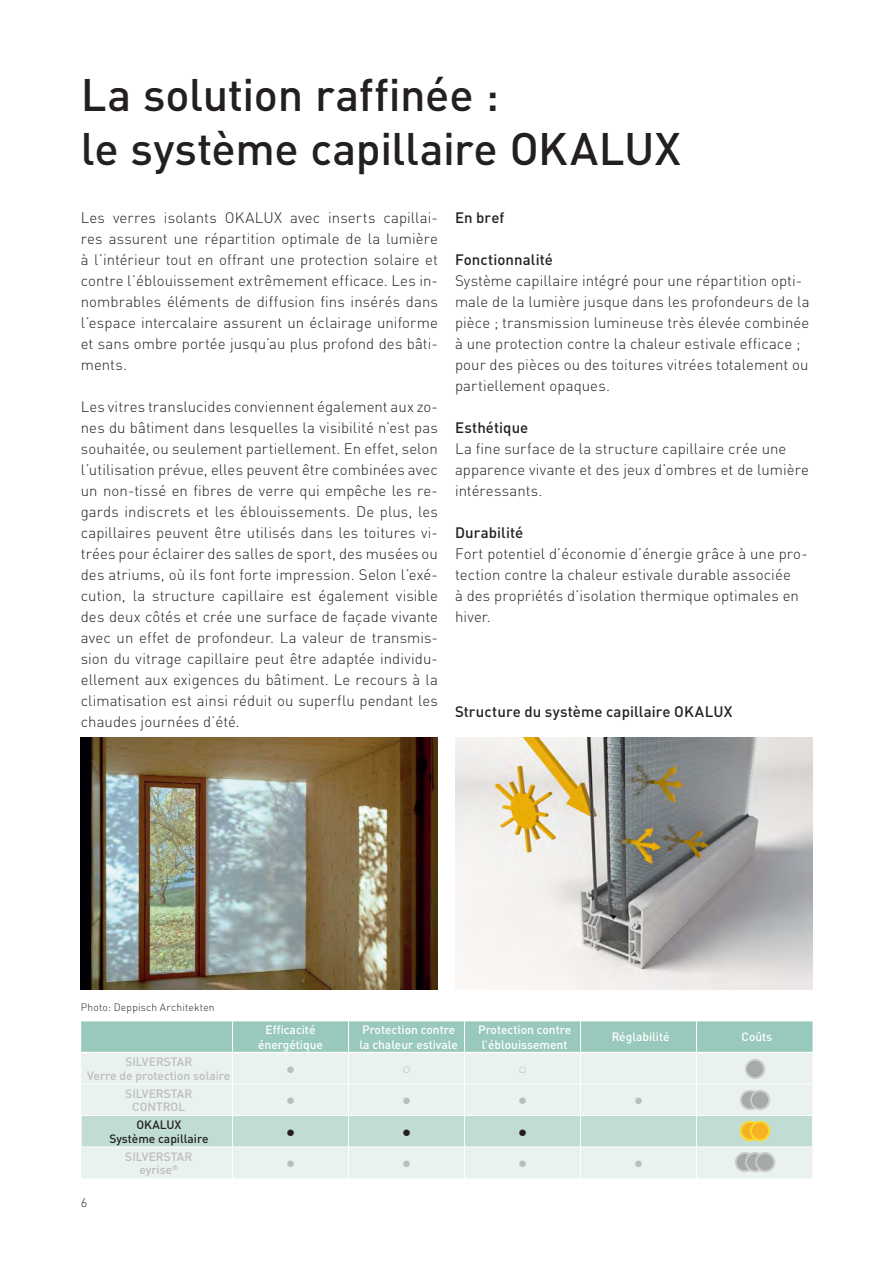
<style>
.page{position:relative;width:893px;height:1263px;background:#fff}
.page>*{position:absolute;margin:0;border:0;box-sizing:border-box;transform-origin:0 0}
.t1{font:500 45px/54px "DIN Pro";letter-spacing:-.01em;color:#231f20}
.t2{font:300 15px/21px "DIN Pro";letter-spacing:.005em;color:#231f20}
.t3{font:500 15px "DIN Pro";letter-spacing:.005em;color:#231f20}
.t4{font:15px "Arial";color:#bcbdc0}
.t5{font:15px "Arial";color:#231f20}
.t6{font:300 12.75px "DIN Pro";color:#231f20}
.t7{font:500 12px/15px "DIN Pro";color:#fff;text-align:center}
.t8{font:500 12px/13.5px "DIN Pro";color:#bcbdc0;text-align:center}
.t9{font:500 12px/13.5px "DIN Pro";color:#231f20;text-align:center}
.t10{font:300 10.5px "DIN Pro";letter-spacing:.02em;color:#231f20}
</style>
<div class="page">
<img style="left:81px;top:738px;width:357px;height:252px">
<div style="left:81px;top:1021px;width:732px;height:31px;background:#99c9bc"></div>
<div style="left:81px;top:1053px;width:732px;height:125px;background:#e9f2ef"></div>
<div style="left:82px;top:1116px;width:730px;height:30px;background:#c0dcd3"></div>
<hr style="left:81px;top:1115px;width:152px;height:1px;background:#fff">
<hr style="left:233px;top:1115px;width:116px;height:1px;background:#fff">
<hr style="left:349px;top:1115px;width:116px;height:1px;background:#fff">
<hr style="left:465px;top:1115px;width:116px;height:1px;background:#fff">
<hr style="left:581px;top:1115px;width:116px;height:1px;background:#fff">
<hr style="left:697px;top:1115px;width:116px;height:1px;background:#fff">
<hr style="left:81px;top:1146px;width:152px;height:1px;background:#fff">
<hr style="left:233px;top:1146px;width:116px;height:1px;background:#fff">
<hr style="left:349px;top:1146px;width:116px;height:1px;background:#fff">
<hr style="left:465px;top:1146px;width:116px;height:1px;background:#fff">
<hr style="left:581px;top:1146px;width:116px;height:1px;background:#fff">
<hr style="left:697px;top:1146px;width:116px;height:1px;background:#fff">
<hr style="left:81px;top:1116px;width:1px;height:30px;background:#fff">
<hr style="left:580px;top:1116px;width:1px;height:30px;background:#fff">
<hr style="left:696px;top:1116px;width:1px;height:30px;background:#fff">
<hr style="left:812px;top:1116px;width:1px;height:30px;background:#fff">
<hr style="left:232px;top:1116px;width:1px;height:30px;background:#fff">
<hr style="left:348px;top:1116px;width:1px;height:30px;background:#fff">
<hr style="left:464px;top:1116px;width:1px;height:30px;background:#fff">
<hr style="left:232px;top:1021px;width:1px;height:31px;background:#fff">
<hr style="left:348px;top:1021px;width:1px;height:31px;background:#fff">
<hr style="left:464px;top:1021px;width:1px;height:31px;background:#fff">
<hr style="left:580px;top:1021px;width:1px;height:31px;background:#fff">
<hr style="left:696px;top:1021px;width:1px;height:31px;background:#fff">
<hr style="left:348px;top:1053px;width:1px;height:30px;background:#fff">
<hr style="left:464px;top:1053px;width:1px;height:30px;background:#fff">
<hr style="left:348px;top:1084px;width:1px;height:31px;background:#fff">
<hr style="left:464px;top:1084px;width:1px;height:31px;background:#fff">
<hr style="left:580px;top:1053px;width:1px;height:30px;background:#fff">
<hr style="left:580px;top:1084px;width:1px;height:31px;background:#fff">
<hr style="left:233px;top:1083px;width:116px;height:1px;background:#fff">
<hr style="left:349px;top:1083px;width:116px;height:1px;background:#fff">
<hr style="left:465px;top:1083px;width:116px;height:1px;background:#fff">
<hr style="left:581px;top:1083px;width:116px;height:1px;background:#fff">
<hr style="left:696px;top:1053px;width:1px;height:30px;background:#fff">
<hr style="left:696px;top:1084px;width:1px;height:31px;background:#fff">
<hr style="left:697px;top:1083px;width:116px;height:1px;background:#fff">
<hr style="left:232px;top:1053px;width:1px;height:30px;background:#fff">
<hr style="left:232px;top:1084px;width:1px;height:31px;background:#fff">
<hr style="left:81px;top:1083px;width:152px;height:1px;background:#fff">
<hr style="left:232px;top:1147px;width:1px;height:31px;background:#fff">
<hr style="left:348px;top:1147px;width:1px;height:31px;background:#fff">
<hr style="left:464px;top:1147px;width:1px;height:31px;background:#fff">
<hr style="left:580px;top:1147px;width:1px;height:31px;background:#fff">
<hr style="left:696px;top:1147px;width:1px;height:31px;background:#fff">
<div style="left:745px;top:1059px;width:20px;height:20px;background:#c9cbca;border-radius:50%"></div>
<svg style="left:747px;top:1061px;width:16px;height:16px"></svg>
<div style="left:748px;top:1061px;width:15px;height:15px;background:#a7aaaa;border-radius:50%"></div>
<div style="left:740px;top:1090px;width:20px;height:20px;background:#c9cbca;border-radius:50%"></div>
<svg style="left:742px;top:1092px;width:16px;height:16px"></svg>
<div style="left:743px;top:1092px;width:15px;height:15px;background:#a7aaaa;border-radius:50%"></div>
<svg style="left:740px;top:1121px;width:20px;height:20px"></svg>
<svg style="left:742px;top:1123px;width:16px;height:15px"></svg>
<div style="left:743px;top:1124px;width:15px;height:15px;background:#f4b224;border-radius:50%"></div>
<div style="left:735px;top:1152px;width:20px;height:20px;background:#c9cbca;border-radius:50%"></div>
<svg style="left:737px;top:1154px;width:15px;height:16px"></svg>
<div style="left:738px;top:1154px;width:15px;height:16px;background:#a7aaaa;border-radius:50%"></div>
<div style="left:750px;top:1090px;width:20px;height:20px;background:#c9cbca;border-radius:50%"></div>
<svg style="left:752px;top:1092px;width:16px;height:16px"></svg>
<div style="left:753px;top:1092px;width:15px;height:15px;background:#a7aaaa;border-radius:50%"></div>
<div style="left:750px;top:1121px;width:20px;height:20px;background:#fbd824;border-radius:50%"></div>
<svg style="left:752px;top:1123px;width:16px;height:15px"></svg>
<div style="left:753px;top:1124px;width:15px;height:15px;background:#f4b224;border-radius:50%"></div>
<div style="left:745px;top:1152px;width:20px;height:20px;background:#c9cbca;border-radius:50%"></div>
<svg style="left:747px;top:1154px;width:16px;height:16px"></svg>
<div style="left:748px;top:1154px;width:15px;height:16px;background:#a7aaaa;border-radius:50%"></div>
<div style="left:755px;top:1152px;width:20px;height:20px;background:#c9cbca;border-radius:50%"></div>
<svg style="left:757px;top:1154px;width:16px;height:16px"></svg>
<div style="left:758px;top:1154px;width:15px;height:16px;background:#a7aaaa;border-radius:50%"></div>
<img style="left:455px;top:738px;width:357px;height:252px">
<h1 class="t1" style="left:81px;top:63px;width:601px">La solution raffinée :<br>le système capillaire OKALUX</h1>
<p class="t2" style="left:81px;top:206px;width:359px;text-align:justify">Les verres isolants OKALUX avec inserts capillai&shy;res assurent une répartition optimale de la lumière à l’intérieur tout en offrant une protection solaire et contre l’éblouissement extrêmement efficace. Les in&shy;nombrables éléments de diffusion fins insérés dans l’espace intercalaire assurent un éclairage uniforme et sans ombre portée jusqu’au plus profond des bâti&shy;ments.</p>
<p class="t2" style="left:81px;top:395px;width:359px;text-align:justify">Les vitres translucides conviennent également aux zo&shy;nes du bâtiment dans lesquelles la visibilité n’est pas souhaitée, ou seulement partiellement. En effet, selon l’utilisation prévue, elles peuvent être combinées avec un non-tissé en fibres de verre qui empêche les re&shy;gards indiscrets et les éblouissements. De plus, les capillaires peuvent être utilisés dans les toitures vi&shy;trées pour éclairer des salles de sport, des musées ou des atriums, où ils font forte impression. Selon l’exé&shy;cution, la structure capillaire est également visible des deux côtés et crée une surface de façade vivante avec un effet de profondeur. La valeur de transmis&shy;sion du vitrage capillaire peut être adaptée individu&shy;ellement aux exigences du bâtiment. Le recours à la climatisation est ainsi réduit ou superflu pendant les chaudes journées d’été.</p>
<p class="t3" style="left:455px;top:206px;width:51px">En bref</p>
<p class="t3" style="left:455px;top:248px;width:99px">Fonctionnalité</p>
<p class="t2" style="left:455px;top:269px;width:356px">Système capillaire intégré pour une répartition opti&shy;male de la lumière jusque dans les profondeurs de la pièce ; transmission lumineuse très élevée combinée à une protection contre la chaleur estivale efficace ; pour des pièces ou des toitures vitrées totalement ou partiellement opaques.</p>
<p class="t3" style="left:455px;top:416px;width:75px">Esthétique</p>
<p class="t2" style="left:455px;top:437px;width:355px">La fine surface de la structure capillaire crée une apparence vivante et des jeux d’ombres et de lumière intéressants.</p>
<p class="t3" style="left:455px;top:521px;width:70px">Durabilité</p>
<p class="t2" style="left:455px;top:542px;width:354px">Fort potentiel d’économie d’énergie grâce à une pro&shy;tection contre la chaleur estivale durable associée<br>à des propriétés d’isolation thermique optimales en hiver.</p>
<p class="t3" style="left:455px;top:699px;width:279px">Structure du système capillaire OKALUX</p>
<p class="t10" style="left:81px;top:999px;width:135px">Photo: Deppisch Architekten</p>
<p class="t7" style="left:258px;top:1020px;width:66px">Efficacité énergétique</p>
<p class="t7" style="left:359px;top:1020px;width:100px;text-align:left">Protection contre la chaleur estivale</p>
<p class="t7" style="left:478px;top:1020px;width:95px">Protection contre l’éblouissement</p>
<p class="t7" style="left:612px;top:1028px;width:59px">Réglabilité</p>
<p class="t7" style="left:741px;top:1028px;width:32px">Coûts</p>
<p class="t8" style="left:87px;top:1054px;width:145px">SILVERSTAR<br>Verre de protection solaire</p>
<p class="t4" style="left:286px;top:1059px;width:11px">●</p>
<p class="t4" style="left:402px;top:1059px;width:11px">○</p>
<p class="t4" style="left:518px;top:1059px;width:11px">○</p>
<p class="t8" style="left:125px;top:1085px;width:68px">SILVERSTAR<br>CONTROL</p>
<p class="t4" style="left:286px;top:1090px;width:11px">●</p>
<p class="t4" style="left:402px;top:1090px;width:11px">●</p>
<p class="t4" style="left:518px;top:1090px;width:11px">●</p>
<p class="t4" style="left:634px;top:1090px;width:11px">●</p>
<p class="t9" style="left:109px;top:1117px;width:101px">OKALUX<br>Système capillaire</p>
<p class="t5" style="left:286px;top:1121px;width:11px">●</p>
<p class="t5" style="left:402px;top:1121px;width:11px">●</p>
<p class="t5" style="left:518px;top:1121px;width:11px">●</p>
<p class="t8" style="left:125px;top:1148px;width:68px">SILVERSTAR eyrise<sup>®</sup></p>
<p class="t4" style="left:286px;top:1153px;width:11px">●</p>
<p class="t4" style="left:402px;top:1153px;width:11px">●</p>
<p class="t4" style="left:518px;top:1153px;width:11px">●</p>
<p class="t4" style="left:634px;top:1153px;width:11px">●</p>
<p class="t6" style="left:81px;top:1192px;width:8px">6</p>
</div>
